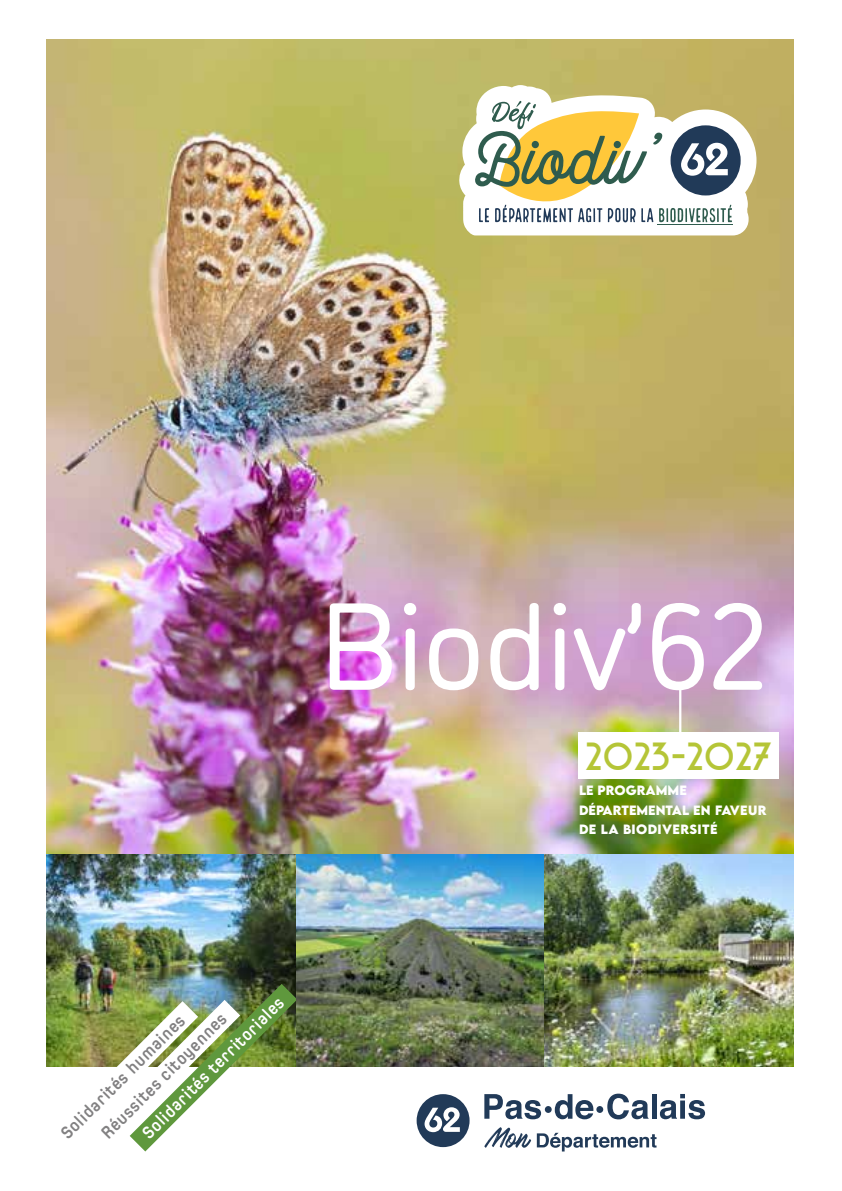
<style>
.page{position:relative;width:842px;height:1191px;background:#fff}
.page>*{position:absolute;margin:0;border:0;box-sizing:border-box;transform-origin:0 0}
.t1{font:124px "DI Nosaur";letter-spacing:-.02em;color:#fff}
.t2{font:40px "Arcane Nine";color:#b5c537}
.t3{font:17.8px/28px "Spoon Regular 2";color:#828182}
.t4{font:17.8px "Spoon Regular 2";color:#fff}
.t5{font:700 12px/19.6px "LEMONMILK";color:#fff}
</style>
<div class="page">
<img style="left:46px;top:40px;width:747px;height:814px">
<div style="left:578px;top:733px;width:201px;height:46px;background:#fff"></div>
<hr style="left:679px;top:687px;width:2px;height:60px;background:#fff">
<img style="left:46px;top:854px;width:498px;height:212px">
<svg style="left:459px;top:85px;width:297px;height:150px"></svg>
<hr style="left:657px;top:223px;width:76px;height:1px;background:#2f5c4e">
<svg style="left:475px;top:101px;width:266px;height:121px"></svg>
<img style="left:48px;top:983px;width:249px;height:168px">
<svg style="left:417px;top:1094px;width:53px;height:53px"></svg>
<svg style="left:537px;top:1132px;width:119px;height:19px"></svg>
<svg style="left:484px;top:1127px;width:47px;height:20px"></svg>
<svg style="left:484px;top:1094px;width:57px;height:25px"></svg>
<svg style="left:555px;top:1094px;width:38px;height:25px"></svg>
<svg style="left:607px;top:1093px;width:41px;height:26px"></svg>
<hr style="left:652px;top:1094px;width:4px;height:24px;background:#213a58">
<svg style="left:660px;top:1094px;width:45px;height:25px"></svg>
<div style="left:596px;top:1106px;width:7px;height:7px;background:#213a58;border-radius:50%"></div>
<div style="left:545px;top:1106px;width:7px;height:7px;background:#213a58;border-radius:50%"></div>
<img style="left:544px;top:854px;width:249px;height:212px">
<h1 class="t1" style="left:319px;top:558px;width:450px">Biodiv’62</h1>
<h2 class="t2" style="left:585px;top:733px;width:189px">2023-2027</h2>
<p class="t5" style="left:579px;top:780px;width:189px">LE PROGRAMME<br>DÉPARTEMENTAL EN FAVEUR<br>DE LA BIODIVERSITÉ</p>
<h3 class="t4" style="left:138px;top:1128px;width:194px;rotate:-45deg">Solidarités territoriales</h3>
<h3 class="t3" style="left:74px;top:1106px;width:171px;text-indent:-29px;rotate:-45deg">Solidarités humaines<br>Réussites citoyennes</h3>
</div>
